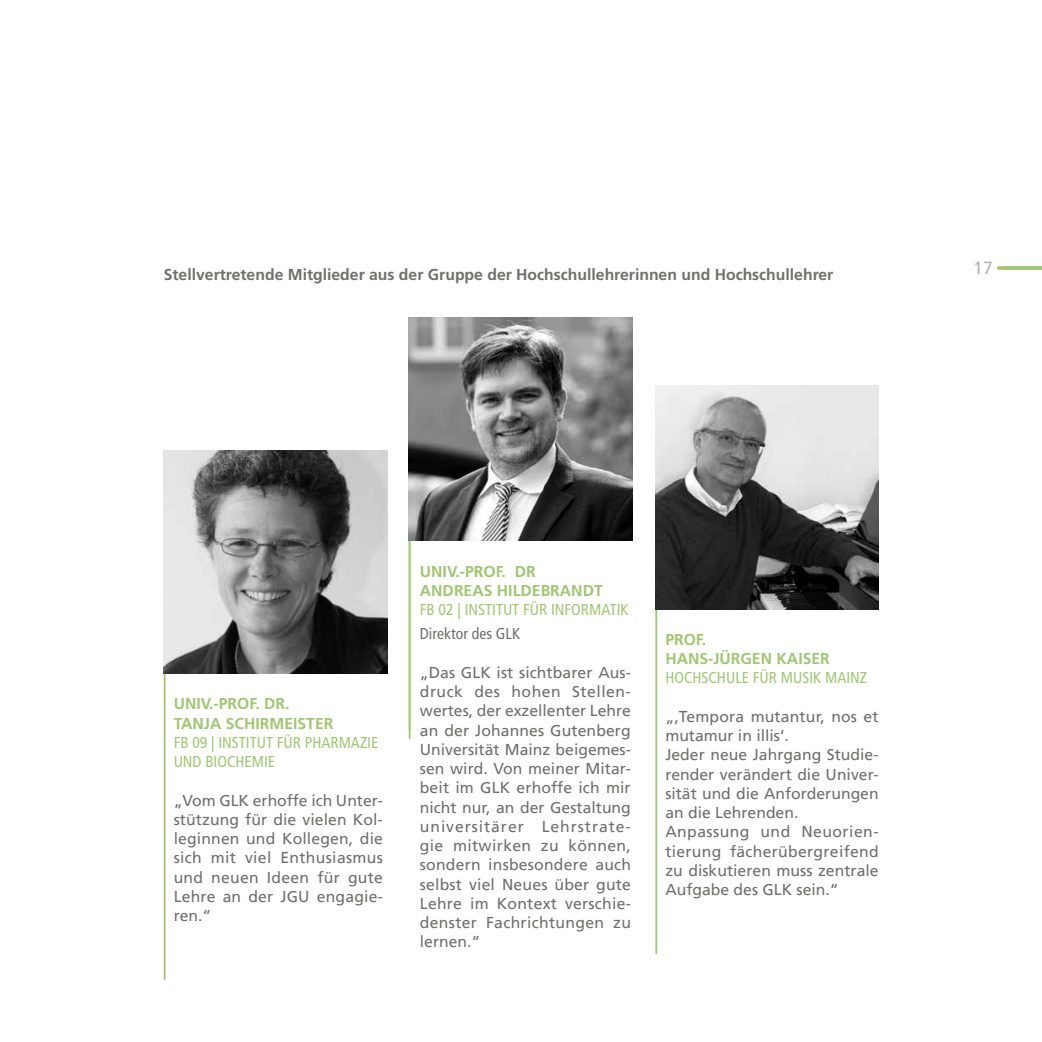
<style>
.page{position:relative;width:1042px;height:1042px;background:#fff}
.page>*{position:absolute;margin:0;border:0;box-sizing:border-box;transform-origin:0 0}
.t1{font:17.5px "Frutiger LT";color:#b1b2b3}
.t2{font:15.75px/19.2px "Frutiger LT";letter-spacing:.01em;color:#6f6f6e;text-align:justify}
.t3{font:condensed 15.75px/19.2px "Frutiger LT Com";color:#a1c575}
.t4{font:700 15.75px/19.2px "Frutiger";color:#a1c575}
.t5{font:700 15.75px "Frutiger";color:#6f6f6e}
.t6{font:condensed 15.75px "Frutiger LT Com";color:#6f6f6e}
</style>
<div class="page">
<svg style="left:997px;top:266px;width:5px;height:4px"></svg>
<hr style="left:1002px;top:266px;width:40px;height:4px;background:#a1c575">
<hr style="left:164px;top:672px;width:1px;height:308px;background:#a1c575">
<img style="left:164px;top:450px;width:223px;height:223px">
<hr style="left:409px;top:530px;width:1px;height:209px;background:#a1c575">
<img style="left:409px;top:317px;width:223px;height:224px">
<hr style="left:655px;top:606px;width:2px;height:348px;background:#a1c575">
<img style="left:655px;top:386px;width:223px;height:223px">
<p class="t5" style="left:164px;top:265px;width:671px">Stellvertretende Mitglieder aus der Gruppe der Hochschullehrerinnen und Hochschullehrer</p>
<p class="t1" style="left:973px;top:257px;width:21px">17</p>
<p class="t4" style="left:174px;top:694px;width:161px">UNIV.-PROF. DR.<br>TANJA SCHIRMEISTER</p>
<p class="t3" style="left:174px;top:733px;width:206px">FB 09 | INSTITUT FÜR PHARMAZIE<br>UND BIOCHEMIE</p>
<p class="t2" style="left:174px;top:790px;width:211px">„Vom GLK erhoffe ich Unter&shy;stützung für die vielen Kol&shy;leginnen und Kollegen, die sich mit viel Enthusiasmus und neuen Ideen für gute Lehre an der JGU engagie&shy;ren.“</p>
<p class="t4" style="left:420px;top:561px;width:184px">UNIV.-PROF. DR<br>ANDREAS HILDEBRANDT</p>
<p class="t3" style="left:420px;top:600px;width:210px">FB 02 | INSTITUT FÜR INFORMATIK</p>
<p class="t6" style="left:420px;top:624px;width:102px">Direktor des GLK</p>
<p class="t2" style="left:420px;top:663px;width:213px">„Das GLK ist sichtbarer Aus&shy;druck des hohen Stellen&shy;wertes, der exzellenter Lehre an der Johannes Gutenberg Universität Mainz beigemes&shy;sen wird. Von meiner Mitar&shy;beit im GLK erhoffe ich mir nicht nur, an der Gestaltung universitärer Lehrstrate&shy;gie mitwirken zu können, sondern insbesondere auch selbst viel Neues über gute Lehre im Kontext verschie&shy;denster Fachrichtungen zu lernen.“</p>
<p class="t4" style="left:665px;top:630px;width:166px">PROF.<br>HANS-JÜRGEN KAISER</p>
<p class="t3" style="left:665px;top:668px;width:203px">HOCHSCHULE FÜR MUSIK MAINZ</p>
<p class="t2" style="left:665px;top:707px;width:215px;text-align:left">„‚Tempora mutantur, nos et mutamur in illis‘.<br>Jeder neue Jahrgang Studie&shy;render verändert die Univer&shy;sität und die Anforderungen an die Lehrenden.<br>Anpassung und Neuorien&shy;tierung fächerübergreifend zu diskutieren muss zentrale<br>Aufgabe des GLK sein.“</p>
</div>
